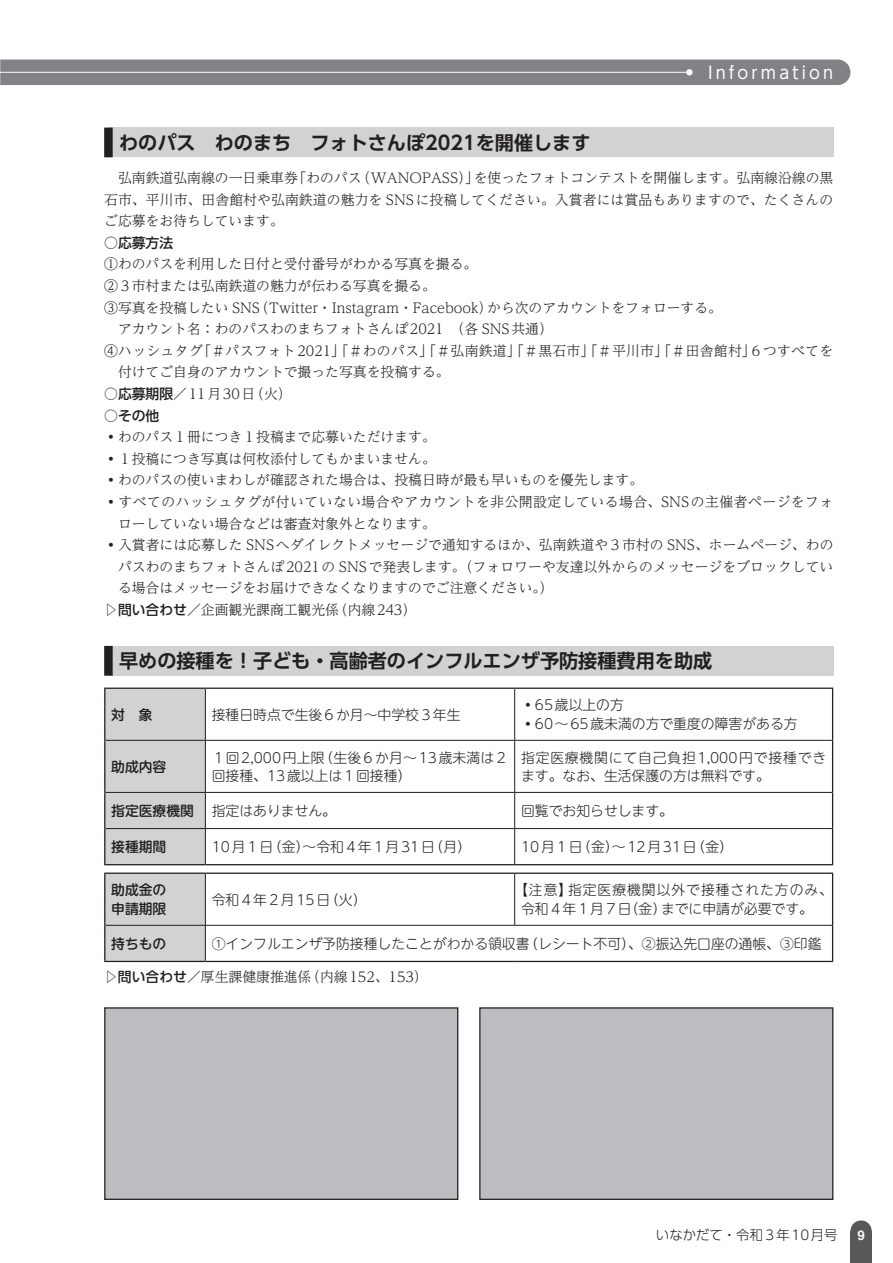
<style>
.page{position:relative;width:893px;height:1263px;background:#fff}
.page>*{position:absolute;margin:0;border:0;box-sizing:border-box;transform-origin:0 0}
.t1{font:700 19.2px "UD Shin Go Pr 6 De";color:#231f20}
.t2{font:16.95px "UD Shin Go Pr 6";letter-spacing:.2em;color:#fff;scale:.95 1}
.t3{font:300 13.8px/21.6px "UD Reimin Pr 6";color:#231f20;text-align:justify}
.t4{font:300 13.8px/18.1px "UD Shin M Go Pr 6";color:#231f20}
.t5{font:300 13.8px "UD Reimin Pr 6";letter-spacing:.02em;color:#231f20}
.t6{font:300 13.8px "UD Reimin Pr 6";letter-spacing:.035em;color:#231f20}
.t7{font:300 13.8px/18.1px "UD Shin M Go Pr 6";letter-spacing:.07em;color:#231f20}
.t8{font:300 13.8px/18.1px "UD Shin M Go Pr 6";letter-spacing:.06em;color:#231f20}
.t9{font:500 13.8px/18.1px "UD Shin M Go Pr 6";color:#231f20}
.t10{font:500 13.8px "UD Shin Go Pr 6";color:#231f20}
.t11{font:300 13.35px "UD Shin Go Pr 6";color:#231f20}
.t12{font:700 13.35px "Helvetica";color:#fff}
.s1{font-family:"UD Shin Go Pr 6";font-weight:500}
</style>
<div class="page">
<div style="left:850px;top:1231px;width:22px;height:32px;background:#57585a"></div>
<div style="left:850px;top:1220px;width:22px;height:22px;background:#57585a;border-radius:50%"></div>
<div style="left:0;top:60px;width:850px;height:25px;background:#808285"></div>
<hr style="left:0;top:72px;width:689px;height:1px;background:#fff">
<div style="left:686px;top:69px;width:7px;height:6px;background:#fff;border-radius:50%"></div>
<div style="left:480px;top:1008px;width:353px;height:191px;background:#bcbdc0"></div>
<div style="left:479px;top:1007px;width:354px;height:193px;border:1px solid #231f20"></div>
<div style="left:108px;top:128px;width:725px;height:29px;background:#d1d2d4"></div>
<div style="left:104px;top:128px;width:9px;height:29px;background:#231f20"></div>
<div style="left:108px;top:646px;width:725px;height:30px;background:#d1d2d4"></div>
<div style="left:104px;top:646px;width:9px;height:30px;background:#231f20"></div>
<div style="left:105px;top:689px;width:100px;height:272px;background:#d1d2d4"></div>
<hr style="left:104px;top:688px;width:101px;height:1px;background:#231f20">
<hr style="left:104px;top:689px;width:1px;height:51px;background:#231f20">
<hr style="left:205px;top:688px;width:310px;height:1px;background:#231f20">
<hr style="left:515px;top:688px;width:318px;height:1px;background:#231f20">
<hr style="left:832px;top:689px;width:1px;height:51px;background:#231f20">
<hr style="left:104px;top:740px;width:1px;height:52px;background:#231f20">
<hr style="left:832px;top:740px;width:1px;height:52px;background:#231f20">
<hr style="left:104px;top:792px;width:1px;height:36px;background:#231f20">
<hr style="left:832px;top:792px;width:1px;height:36px;background:#231f20">
<hr style="left:104px;top:828px;width:1px;height:36px;background:#231f20">
<hr style="left:832px;top:828px;width:1px;height:36px;background:#231f20">
<hr style="left:104px;top:874px;width:1px;height:51px;background:#231f20">
<hr style="left:832px;top:874px;width:1px;height:51px;background:#231f20">
<hr style="left:104px;top:925px;width:1px;height:36px;background:#231f20">
<hr style="left:832px;top:925px;width:1px;height:36px;background:#231f20">
<hr style="left:104px;top:961px;width:101px;height:1px;background:#231f20">
<hr style="left:205px;top:961px;width:310px;height:1px;background:#231f20">
<hr style="left:515px;top:961px;width:318px;height:1px;background:#231f20">
<hr style="left:205px;top:689px;width:1px;height:51px;background:#231f20">
<hr style="left:514px;top:689px;width:1px;height:51px;background:#231f20">
<hr style="left:105px;top:740px;width:100px;height:1px;background:#231f20">
<hr style="left:205px;top:740px;width:310px;height:1px;background:#231f20">
<hr style="left:205px;top:740px;width:1px;height:52px;background:#231f20">
<hr style="left:515px;top:740px;width:317px;height:1px;background:#231f20">
<hr style="left:514px;top:740px;width:1px;height:52px;background:#231f20">
<hr style="left:105px;top:792px;width:100px;height:1px;background:#231f20">
<hr style="left:205px;top:792px;width:310px;height:1px;background:#231f20">
<hr style="left:205px;top:793px;width:1px;height:35px;background:#231f20">
<hr style="left:515px;top:792px;width:317px;height:1px;background:#231f20">
<hr style="left:514px;top:793px;width:1px;height:35px;background:#231f20">
<hr style="left:105px;top:828px;width:100px;height:1px;background:#231f20">
<hr style="left:205px;top:828px;width:310px;height:1px;background:#231f20">
<hr style="left:205px;top:829px;width:1px;height:35px;background:#231f20">
<hr style="left:515px;top:828px;width:317px;height:1px;background:#231f20">
<hr style="left:514px;top:829px;width:1px;height:35px;background:#231f20">
<hr style="left:205px;top:874px;width:1px;height:51px;background:#231f20">
<hr style="left:514px;top:874px;width:1px;height:51px;background:#231f20">
<hr style="left:105px;top:925px;width:100px;height:1px;background:#231f20">
<hr style="left:205px;top:925px;width:310px;height:1px;background:#231f20">
<hr style="left:205px;top:925px;width:1px;height:36px;background:#231f20">
<hr style="left:515px;top:925px;width:317px;height:1px;background:#231f20">
<hr style="left:104px;top:872px;width:101px;height:2px;background:#231f20">
<hr style="left:205px;top:872px;width:310px;height:2px;background:#231f20">
<hr style="left:515px;top:872px;width:318px;height:2px;background:#231f20">
<hr style="left:104px;top:864px;width:101px;height:1px;background:#231f20">
<hr style="left:205px;top:864px;width:310px;height:1px;background:#231f20">
<hr style="left:515px;top:864px;width:318px;height:1px;background:#231f20">
<div style="left:105px;top:1008px;width:353px;height:191px;background:#bcbdc0"></div>
<div style="left:104px;top:1007px;width:354px;height:193px;border:1px solid #231f20"></div>
<p class="t2" style="left:708px;top:59px;width:133px">Information</p>
<h1 class="t1" style="left:119px;top:127px;width:473px">わのパス　わのまち　フォトさんぽ2021を開催します</h1>
<p class="t3" style="left:104px;top:166px;width:731px">　弘南鉄道弘南線の一日乗車券「わのパス（WANOPASS）」を使ったフォトコンテストを開催します。弘南線沿線の黒石市、平川市、田舎館村や弘南鉄道の魅力を SNSに投稿してください。入賞者には賞品もありますので、たくさんのご応募をお待ちしています。</p>
<p class="t10" style="left:104px;top:231px;width:71px">○応募方法</p>
<p class="t3" style="left:104px;top:253px;width:375px">①わのパスを利用した日付と受付番号がわかる写真を撮る。</p>
<p class="t3" style="left:104px;top:274px;width:333px">②３市村または弘南鉄道の魅力が伝わる写真を撮る。</p>
<p class="t3" style="left:104px;top:296px;width:619px">③写真を投稿したい SNS（Twitter・Instagram・Facebook）から次のアカウントをフォローする。</p>
<p class="t3" style="left:104px;top:318px;width:450px">　アカウント名：わのパスわのまちフォトさんぽ2021　（各 SNS共通）</p>
<p class="t5" style="left:104px;top:339px;width:731px">④ハッシュタグ「＃パスフォト2021」「＃わのパス」「＃弘南鉄道」「＃黒石市」「＃平川市」「＃田舎館村」６つすべてを</p>
<p class="t3" style="left:118px;top:361px;width:333px">付けてご自身のアカウントで撮った写真を投稿する。</p>
<p class="t3" style="left:104px;top:382px;width:189px"><span class="s1">○応募期限／</span>11月30日（火）</p>
<p class="t10" style="left:104px;top:404px;width:57px">○その他</p>
<p class="t3" style="left:104px;top:426px;width:333px">・わのパス１冊につき１投稿まで応募いただけます。</p>
<p class="t3" style="left:104px;top:447px;width:333px">・１投稿につき写真は何枚添付してもかまいません。</p>
<p class="t3" style="left:104px;top:469px;width:540px">・わのパスの使いまわしが確認された場合は、投稿日時が最も早いものを優先します。</p>
<p class="t6" style="left:104px;top:490px;width:731px">・すべてのハッシュタグが付いていない場合やアカウントを非公開設定している場合、SNSの主催者ページをフォ</p>
<p class="t3" style="left:118px;top:512px;width:319px">ローしていない場合などは審査対象外となります。</p>
<p class="t3" style="left:104px;top:534px;width:731px">・入賞者には応募した SNSへダイレクトメッセージで通知するほか、弘南鉄道や３市村の SNS、ホームページ、わの</p>
<p class="t3" style="left:118px;top:555px;width:717px">パスわのまちフォトさんぽ2021の SNSで発表します。（フォロワーや友達以外からのメッセージをブロックしてい</p>
<p class="t3" style="left:118px;top:577px;width:437px">る場合はメッセージをお届けできなくなりますのでご注意ください。）</p>
<p class="t3" style="left:104px;top:598px;width:314px">▷<span class="s1">問い合わせ</span>／企画観光課商工観光係（内線243）</p>
<h1 class="t1" style="left:119px;top:645px;width:595px">早めの接種を！子ども・高齢者のインフルエンザ予防接種費用を助成</h1>
<p class="t9" style="left:111px;top:704px;width:43px">対　象</p>
<p class="t4" style="left:212px;top:704px;width:250px">接種日時点で生後６か月～中学校３年生</p>
<p class="t4" style="left:521px;top:695px;width:278px">・65歳以上の方<br>・60～65歳未満の方で重度の障害がある方</p>
<p class="t9" style="left:111px;top:756px;width:57px">助成内容</p>
<p class="t4" style="left:212px;top:747px;width:298px">１回2,000円上限（生後６か月～13歳未満は２回接種、13歳以上は１回接種）</p>
<p class="t8" style="left:521px;top:747px;width:307px">指定医療機関にて自己負担1,000円で接種できます。なお、生活保護の方は無料です。</p>
<p class="t9" style="left:111px;top:800px;width:84px">指定医療機関</p>
<p class="t4" style="left:212px;top:801px;width:126px">指定はありません。</p>
<p class="t4" style="left:521px;top:801px;width:154px">回覧でお知らせします。</p>
<p class="t9" style="left:111px;top:837px;width:57px">接種期間</p>
<p class="t4" style="left:212px;top:837px;width:261px">10月１日（金）～令和４年１月31日（月）</p>
<p class="t4" style="left:521px;top:837px;width:213px">10月１日（金）～12月31日（金）</p>
<p class="t9" style="left:111px;top:880px;width:57px">助成金の申請期限</p>
<p class="t4" style="left:212px;top:889px;width:156px">令和４年２月15日（火）</p>
<p class="t7" style="left:521px;top:880px;width:313px;text-indent:-7px">【注意】指定医療機関以外で接種された方のみ、令和４年１月７日（金）までに申請が必要です。</p>
<p class="t9" style="left:111px;top:933px;width:57px">持ちもの</p>
<p class="t4" style="left:212px;top:933px;width:611px">①インフルエンザ予防接種したことがわかる領収書（レシート不可）、②振込先口座の通帳、③印鑑</p>
<p class="t3" style="left:104px;top:966px;width:325px"><span class="s1">▷問い合わせ／</span>厚生課健康推進係（内線152、153）</p>
<p class="t11" style="left:656px;top:1224px;width:183px">いなかだて・令和３年10月号</p>
<p class="t12" style="left:857px;top:1224px;width:9px">9</p>
</div>
